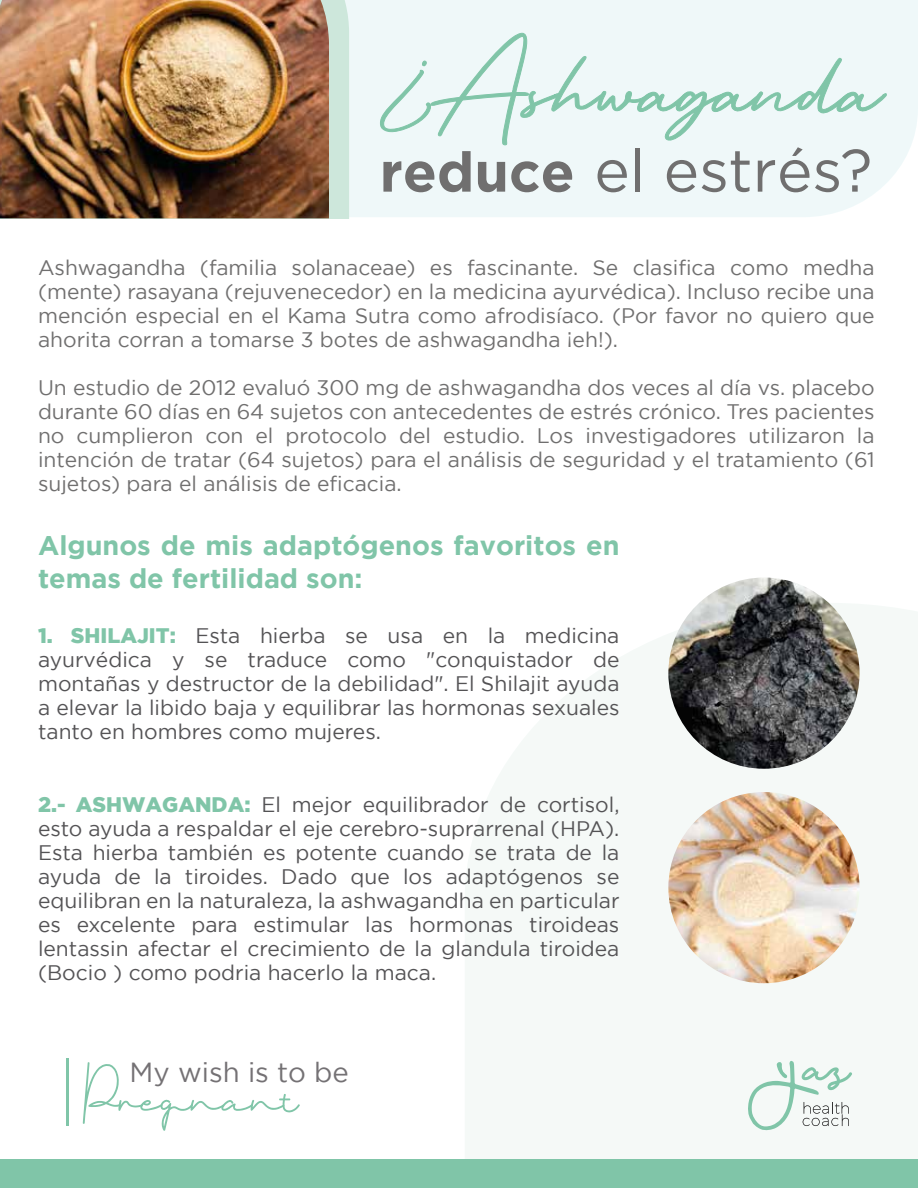
<style>
.page{position:relative;width:918px;height:1188px;background:#fff}
.page>*{position:absolute;margin:0;border:0;box-sizing:border-box;transform-origin:0 0}
.t1{font:161.55px "Retro Signature";color:#80c5a8;scale:.95 1}
.t2{font:63.3px "Badriyah Two";color:#80c5a8}
.t3{font:60px "Gotham";color:#706f6f}
.t4{font:27.6px "Gotham";color:#747174}
.t5{font:700 27px/33px "Gotham";color:#80c5a8}
.t6{font:21px/24px "Gotham";color:#545355;text-align:justify}
.t7{font:21px/24px "Gotham";color:#706f6f;text-align:justify}
.s1{font-weight:700;font-size:55.5px}
.s2{font-weight:900;color:#80c5a8}
</style>
<div class="page">
<div style="left:349px;top:0;width:569px;height:217px;background:#eff8f9"></div>
<div style="left:329px;top:0;width:20px;height:218px;background:#cde7db"></div>
<img style="left:0;top:0;width:329px;height:218px">
<img style="left:668px;top:578px;width:192px;height:191px;border-radius:96px">
<img style="left:668px;top:792px;width:192px;height:191px;border-radius:96px">
<svg style="left:748px;top:1060px;width:104px;height:71px"></svg>
<hr style="left:66px;top:1059px;width:2px;height:67px;background:#80c5a8">
<div style="left:0;top:1160px;width:918px;height:28px;background:#80c5a8"></div>
<svg style="left:380px;top:33px;width:507px;height:113px"></svg>
<h1 class="t1" style="left:376px;top:-5px;width:534px">¿Ashwaganda</h1>
<h3 class="t3" style="left:380px;top:137px;width:494px"><span class="s1">reduce</span> el estrés?</h3>
<p class="t7" style="left:38px;top:255px;width:838px">Ashwagandha (familia solanaceae) es fascinante. Se clasifica como medha (mente) rasayana (rejuvenecedor) en la medicina ayurvédica). Incluso recibe una mención especial en el Kama Sutra como afrodisíaco. (Por favor no quiero que ahorita corran a tomarse 3 botes de ashwagandha ¡eh!).</p>
<p class="t7" style="left:38px;top:375px;width:838px">Un estudio de 2012 evaluó 300 mg de ashwagandha dos veces al día vs. placebo durante 60 días en 64 sujetos con antecedentes de estrés crónico. Tres pacientes no cumplieron con el protocolo del estudio. Los investigadores utilizaron la intención de tratar (64 sujetos) para el análisis de seguridad y el tratamiento (61 sujetos) para el análisis de eficacia.</p>
<p class="t5" style="left:38px;top:528px;width:583px">Algunos de mis adaptógenos favoritos en temas de fertilidad son:</p>
<p class="t6" style="left:38px;top:623px;width:583px"><span class="s2">1. SHILAJIT:</span> Esta hierba se usa en la medicina ayurvédica y se traduce como "conquistador de montañas y destructor de la debilidad". El Shilajit ayuda a elevar la libido baja y equilibrar las hormonas sexuales tanto en hombres como mujeres.</p>
<p class="t6" style="left:38px;top:793px;width:583px"><span class="s2">2.- ASHWAGANDA:</span> El mejor equilibrador de cortisol, esto ayuda a respaldar el eje cerebro-suprarrenal (HPA).<br>Esta hierba también es potente cuando se trata de la ayuda de la tiroides. Dado que los adaptógenos se equilibran en la naturaleza, la ashwagandha en particular es excelente para estimular las hormonas tiroideas lentassin afectar el crecimiento de la glandula tiroidea (Bocio ) como podria hacerlo la maca.</p>
<h3 class="t4" style="left:130px;top:1057px;width:221px">My wish is to be</h3>
<h2 class="t2" style="left:83px;top:1059px;width:216px">Pregnant</h2>
</div>
